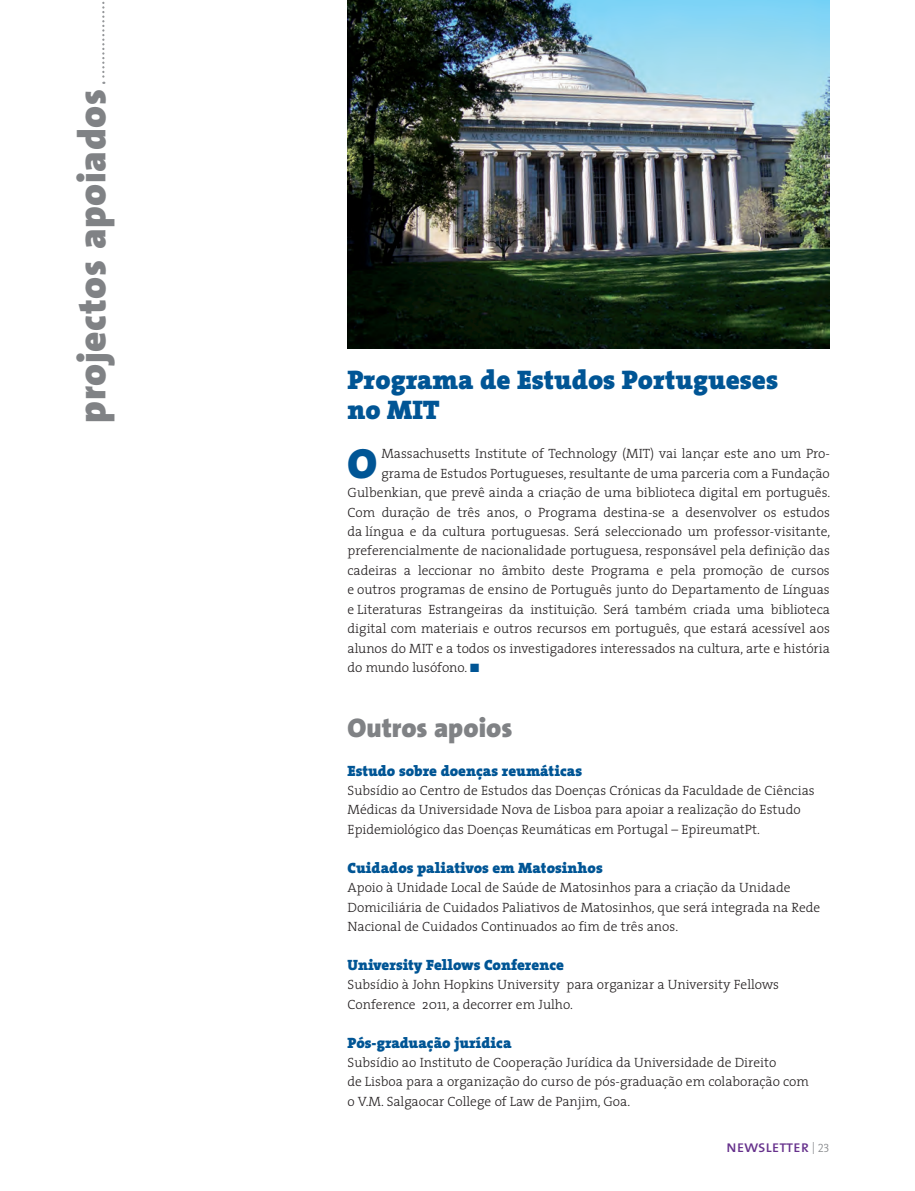
<style>
.page{position:relative;width:915px;height:1191px;background:#fff}
.page>*{position:absolute;margin:0;border:0;box-sizing:border-box;transform-origin:0 0}
.t1{font:42.3px "The Sans Black Caps";color:#005595}
.t2{font:900 39px "The Sans";letter-spacing:.015em;color:#808285}
.t3{font:900 27px/30px "The Serif";color:#005595}
.t4{font:900 27px "The Sans";color:#808285}
.t5{font:16.5px "The Mix Caps";letter-spacing:-.01em;color:#66318c}
.t6{font:900 15px "The Serif";color:#005595}
.t7{font:300 13.5px/19.5px "The Serif";color:#231f20}
.s1{color:#005595}
.s2{font-family:"The Serif Light Caps";font-size:12px;color:#808285}
</style>
<div class="page">
<svg style="left:102px;top:1px;width:2px;height:83px"></svg>
<img style="left:347px;top:0;width:482px;height:349px">
<h2 class="t2" style="left:59px;top:423px;width:335px;rotate:-90deg">projectos apoiados</h2>
<h3 class="t3" style="left:347px;top:365px;width:432px">Programa de Estudos Portugueses no MIT</h3>
<h1 class="t1" style="left:347px;top:427px;width:31px">O</h1>
<p class="t7" style="left:381px;top:443px;width:448px">Massachusetts Institute of Technology (MIT) vai lançar este ano um Pro-</p>
<p class="t7" style="left:381px;top:463px;width:450px">grama de Estudos Portugueses, resultante de uma parceria com a Fundação</p>
<p class="t7" style="left:347px;top:482px;width:484px">Gulbenkian, que prevê ainda a criação de uma biblioteca digital em português.</p>
<p class="t7" style="left:347px;top:502px;width:483px">Com duração de três anos, o Programa destina-se a desenvolver os estudos</p>
<p class="t7" style="left:347px;top:521px;width:484px">da língua e da cultura portuguesas. Será seleccionado um professor-visitante,</p>
<p class="t7" style="left:347px;top:540px;width:483px">preferencialmente de nacionalidade portuguesa, responsável pela definição das</p>
<p class="t7" style="left:347px;top:560px;width:483px">cadeiras a leccionar no âmbito deste Programa e pela promoção de cursos</p>
<p class="t7" style="left:347px;top:579px;width:483px">e outros programas de ensino de Português junto do Departamento de Línguas</p>
<p class="t7" style="left:347px;top:599px;width:483px">e Literaturas Estrangeiras da instituição. Será também criada uma biblioteca</p>
<p class="t7" style="left:347px;top:618px;width:483px">digital com materiais e outros recursos em português, que estará acessível aos</p>
<p class="t7" style="left:347px;top:638px;width:483px">alunos do MIT e a todos os investigadores interessados na cultura, arte e história</p>
<p class="t7" style="left:347px;top:657px;width:133px">do mundo lusófono. <span class="s1">■</span></p>
<h3 class="t4" style="left:347px;top:704px;width:166px">Outros apoios</h3>
<p class="t6" style="left:347px;top:758px;width:236px">Estudo sobre doenças reumáticas</p>
<p class="t7" style="left:347px;top:780px;width:468px">Subsídio ao Centro de Estudos das Doenças Crónicas da Faculdade de Ciências<br>Médicas da Universidade Nova de Lisboa para apoiar a realização do Estudo<br>Epidemiológico das Doenças Reumáticas em Portugal – EpireumatPt.</p>
<p class="t6" style="left:347px;top:855px;width:256px">Cuidados paliativos em Matosinhos</p>
<p class="t7" style="left:347px;top:877px;width:474px">Apoio à Unidade Local de Saúde de Matosinhos para a criação da Unidade<br>Domiciliária de Cuidados Paliativos de Matosinhos, que será integrada na Rede<br>Nacional de Cuidados Continuados ao fim de três anos.</p>
<p class="t6" style="left:347px;top:952px;width:218px">University Fellows Conference</p>
<p class="t7" style="left:347px;top:974px;width:433px">Subsídio à John Hopkins University para organizar a University Fellows<br>Conference 2011, a decorrer em Julho.</p>
<p class="t6" style="left:347px;top:1029px;width:165px">Pós-graduação jurídica</p>
<p class="t7" style="left:347px;top:1052px;width:463px">Subsídio ao Instituto de Cooperação Jurídica da Universidade de Direito<br>de Lisboa para a organização do curso de pós-graduação em colaboração com o V.M. Salgaocar College of Law de Panjim, Goa.</p>
<p class="t5" style="left:725px;top:1132px;width:105px">newsletter <span class="s2">| 23</span></p>
</div>
